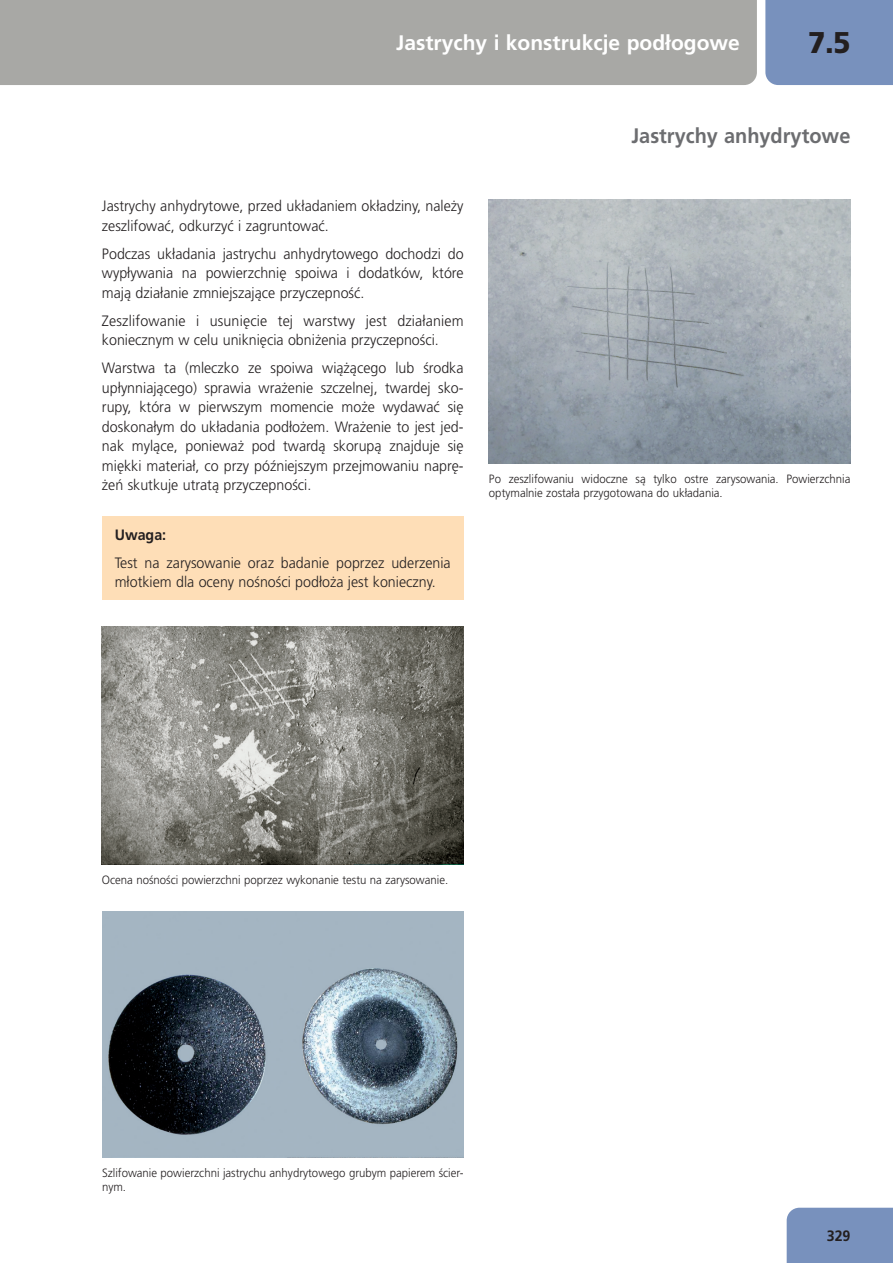
<style>
.page{position:relative;width:893px;height:1263px;background:#fff}
.page>*{position:absolute;margin:0;border:0;box-sizing:border-box;transform-origin:0 0}
.t1{font:900 30px "Frutiger LT Com";color:#231f20;scale:.95 1}
.t2{font:700 21px "Frutiger LT Com";color:#fff}
._11_KAP_Überschrift{font:700 21px "Frutiger LT Com";color:#6c6d70;scale:.95 1}
._11_copy_10{font:300 15px/19.5px "Frutiger LT Com";color:#231f20;scale:.95 1}
._11_copy_10-2{font:700 15px "Frutiger LT Com";color:#231f20;scale:.95 1}
._32_BU_L{font:300 12px/13.5px "Frutiger LT Com";color:#231f20;scale:.95 1}
</style>
<div class="page">
<div style="left:787px;top:1208px;width:106px;height:55px;background:#7891bd"></div>
<div style="left:765px;top:0;width:128px;height:85px;background:#7891bd"></div>
<div style="left:1px;top:0;width:756px;height:85px;background:#a8a8a5"></div>
<svg style="left:0;top:0;width:1px;height:85px"></svg>
<img style="left:102px;top:911px;width:361px;height:246px">
<img style="left:102px;top:627px;width:361px;height:237px">
<img style="left:489px;top:200px;width:361px;height:263px">
<div style="left:102px;top:517px;width:361px;height:83px;background:#fedeb7"></div>
<h2 class="t2" style="left:396px;top:30px;width:345px">Jastrychy i konstrukcje podłogowe</h2>
<h1 class="t1" style="left:808px;top:24px;width:46px">7.5</h1>
<p class="_11_copy_10" style="left:102px;top:196px;width:382px">Jastrychy anhydrytowe, przed układaniem okładziny, należy zeszlifować, odkurzyć i zagruntować.</p>
<p class="_11_copy_10" style="left:102px;top:244px;width:382px;text-align:justify">Podczas układania jastrychu anhydrytowego dochodzi do wypływania na powierzchnię spoiwa i dodatków, które mają działanie zmniejszające przyczepność.</p>
<p class="_11_copy_10" style="left:102px;top:311px;width:382px">Zeszlifowanie i usunięcie tej warstwy jest działaniem koniecznym w celu uniknięcia obniżenia przyczepności.</p>
<p class="_11_copy_10" style="left:102px;top:358px;width:382px;text-align:justify">Warstwa ta (mleczko ze spoiwa wiążącego lub środka upłynniającego) sprawia wrażenie szczelnej, twardej sko&shy;rupy, która w pierwszym momencie może wydawać się doskonałym do układania podłożem. Wrażenie to jest jed&shy;nak mylące, ponieważ pod twardą skorupą znajduje się miękki materiał, co przy późniejszym przejmowaniu naprę&shy;żeń skutkuje utratą przyczepności.</p>
<p class="_11_copy_10-2" style="left:115px;top:526px;width:56px">Uwaga:</p>
<p class="_11_copy_10" style="left:115px;top:553px;width:355px">Test na zarysowanie oraz badanie poprzez uderzenia młotkiem dla oceny nośności podłoża jest konieczny.</p>
<p class="_11_KAP_Überschrift" style="left:631px;top:124px;width:232px">Jastrychy anhydrytowe</p>
<p class="_32_BU_L" style="left:489px;top:472px;width:382px">Po zeszlifowaniu widoczne są tylko ostre zarysowania. Powierzchnia optymalnie została przygotowana do układania.</p>
<p class="_32_BU_L" style="left:102px;top:873px;width:366px">Ocena nośności powierzchni poprzez wykonanie testu na zarysowanie.</p>
<p class="_32_BU_L" style="left:102px;top:1166px;width:382px">Szlifowanie powierzchni jastrychu anhydrytowego grubym papierem ścier&shy;nym.</p>
<p class="_11_copy_10-2" style="left:827px;top:1226px;width:26px">329</p>
</div>
